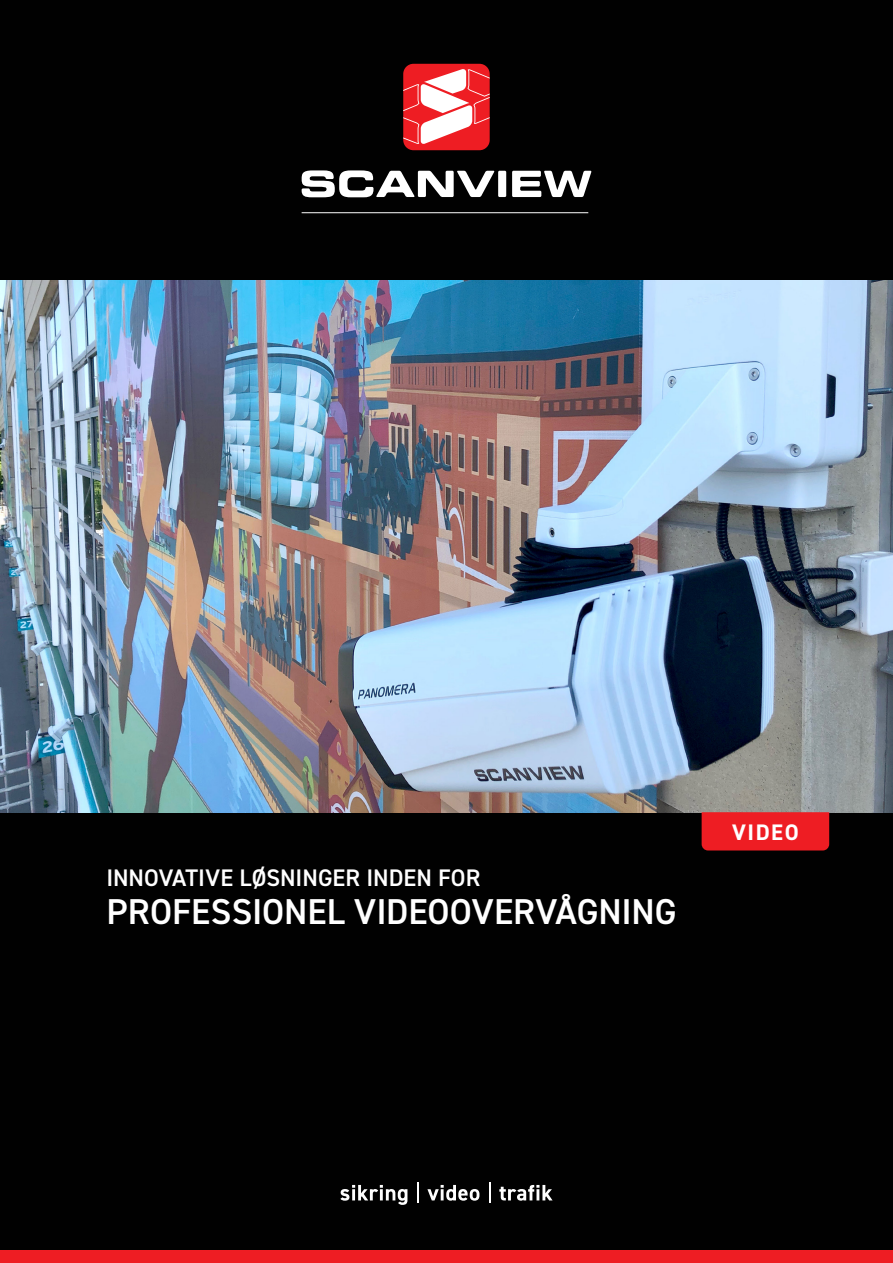
<style>
.page{position:relative;width:893px;height:1263px;background:#010101}
.page>*{position:absolute;margin:0;border:0;box-sizing:border-box;transform-origin:0 0}
.t1{font:600 36px "DIN2014";color:#fff}
.t2{font:600 24px "DIN2014";color:#fff}
.t3{font:700 22.5px "DIN2014";letter-spacing:.07em;color:#fff}
</style>
<div class="page">
<svg style="left:340px;top:1185px;width:67px;height:20px"></svg>
<hr style="left:417px;top:1182px;width:2px;height:21px;background:#fff">
<svg style="left:427px;top:1185px;width:52px;height:16px"></svg>
<svg style="left:489px;top:1182px;width:1px;height:21px"></svg>
<svg style="left:499px;top:1185px;width:54px;height:16px"></svg>
<hr style="left:302px;top:212px;width:286px;height:1px;background:#fff">
<svg style="left:302px;top:170px;width:192px;height:27px"></svg>
<div style="left:498px;top:171px;width:8px;height:26px;background:#fff"></div>
<svg style="left:512px;top:171px;width:79px;height:26px"></svg>
<div style="left:403px;top:64px;width:87px;height:86px;background:#ee1d23;border-radius:10px"></div>
<svg style="left:403px;top:69px;width:87px;height:75px"></svg>
<div style="left:0;top:1250px;width:893px;height:13px;background:#ee1d23"></div>
<img style="left:0;top:281px;width:893px;height:531px">
<div style="left:702px;top:812px;width:127px;height:38px;background:#ee1d23"></div>
<p class="t2" style="left:106px;top:862px;width:375px">INNOVATIVE LØSNINGER INDEN FOR</p>
<p class="t1" style="left:106px;top:887px;width:572px">PROFESSIONEL VIDEOOVERVÅGNING</p>
<p class="t3" style="left:732px;top:817px;width:68px">VIDEO</p>
</div>
